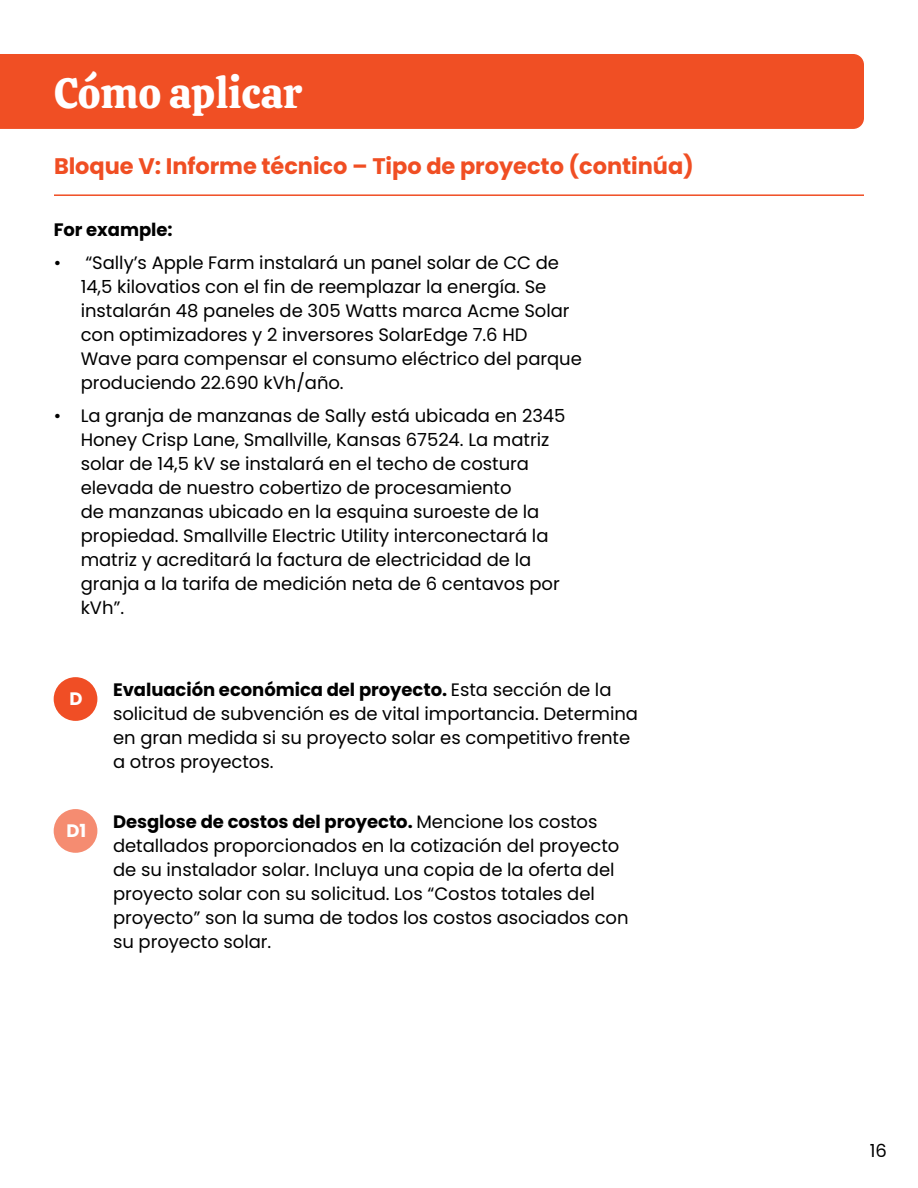
<style>
.page{position:relative;width:918px;height:1188px;background:#fff}
.page>*{position:absolute;margin:0;border:0;box-sizing:border-box;transform-origin:0 0}
.t1{font:42px "Calistoga";letter-spacing:-.005em;color:#fff}
.t2{font:700 22.5px "Poppins";letter-spacing:-.005em;color:#f04e23}
.t3{font:18px/24px "Poppins";letter-spacing:-.005em;color:#000}
.t4{font:700 18px "Poppins";letter-spacing:-.005em;color:#000}
.t5{font:700 18px "Poppins";color:#fff}
.s1{font-weight:700}
</style>
<div class="page">
<div style="left:0;top:54px;width:864px;height:75px;background:#f04f24"></div>
<hr style="left:54px;top:194px;width:810px;height:2px;background:#f04e23">
<div style="left:54px;top:677px;width:43px;height:44px;background:#f04e25;border-radius:50%"></div>
<div style="left:54px;top:809px;width:43px;height:44px;background:#f58c71;border-radius:50%"></div>
<h1 class="t1" style="left:54px;top:56px;width:250px">Cómo aplicar</h1>
<p class="t2" style="left:54px;top:153px;width:642px">Bloque V: Informe técnico – Tipo de proyecto (continúa)</p>
<p class="t4" style="left:54px;top:219px;width:120px">For example:</p>
<p class="t3" style="left:81px;top:251px;width:503px;text-indent:-27px">• “Sally’s Apple Farm instalará un panel solar de CC de 14,5 kilovatios con el fin de reemplazar la energía. Se instalarán 48 paneles de 305 Watts marca Acme Solar con optimizadores y 2 inversores SolarEdge 7.6 HD Wave para compensar el consumo eléctrico del parque produciendo 22.690 kVh/año.</p>
<p class="t3" style="left:81px;top:404px;width:486px;text-indent:-27px">• La granja de manzanas de Sally está ubicada en 2345<br>Honey Crisp Lane, Smallville, Kansas 67524. La matriz solar de 14,5 kV se instalará en el techo de costura elevada de nuestro cobertizo de procesamiento<br>de manzanas ubicado en la esquina suroeste de la propiedad. Smallville Electric Utility interconectará la matriz y acreditará la factura de electricidad de la granja a la tarifa de medición neta de 6 centavos por kVh”.</p>
<p class="t5" style="left:69px;top:688px;width:15px">D</p>
<p class="t5" style="left:66px;top:820px;width:21px">D1</p>
<p class="t3" style="left:113px;top:678px;width:526px"><span class="s1">Evaluación económica del proyecto.</span> Esta sección de la solicitud de subvención es de vital importancia. Determina en gran medida si su proyecto solar es competitivo frente a otros proyectos.</p>
<p class="t3" style="left:113px;top:810px;width:517px"><span class="s1">Desglose de costos del proyecto.</span> Mencione los costos detallados proporcionados en la cotización del proyecto de su instalador solar. Incluya una copia de la oferta del proyecto solar con su solicitud. Los “Costos totales del proyecto” son la suma de todos los costos asociados con su proyecto solar.</p>
<p class="t3" style="left:870px;top:1139px;width:19px">16</p>
</div>
